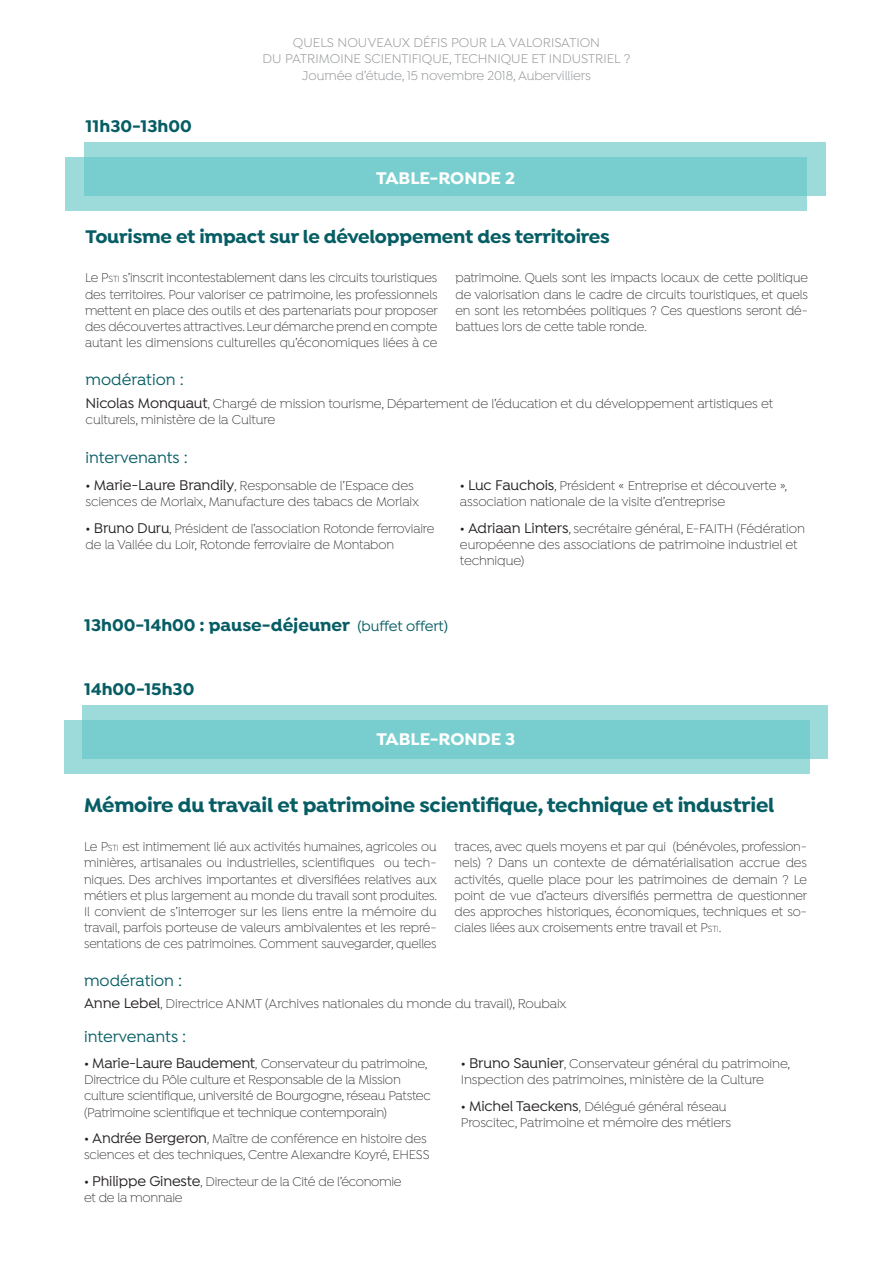
<style>
.page{position:relative;width:893px;height:1263px;background:#fff}
.page>*{position:absolute;margin:0;border:0;box-sizing:border-box;transform-origin:0 0}
.t1{font:700 21px "Isidora";letter-spacing:-.01em;color:#065d64}
.t2{font:700 19.5px "Isidora";letter-spacing:-.01em;color:#065d64}
.t3{font:700 18px "Isidora";color:#065d64}
.t4{font:700 18px "Isidora";color:#fff}
.t5{font:500 16.5px "Isidora";color:#065d64}
.t6{font:300 13.5px/16.2px "Isidora";letter-spacing:-.01em;color:#231f20;text-align:justify;scale:.96 1}
.t7{font:300 13.5px/16.2px "Isidora";letter-spacing:-.01em;color:#231f20}
.t8{font:13.5px/16.2px "Isidora";color:#939598;text-align:center}
.s1{font-style:inherit}
.s2{font-size:9.45px}
.s3{font-weight:500;font-size:15px}
.s4{font-weight:500}
</style>
<div class="page">
<div style="left:64px;top:720px;width:745px;height:54px;background:#9ddbdb"></div>
<svg style="left:83px;top:705px;width:745px;height:54px;background:#82d1d1"></svg>
<div style="left:65px;top:157px;width:742px;height:54px;background:#9ddbdb"></div>
<svg style="left:84px;top:142px;width:742px;height:54px;background:#82d1d1"></svg>
<h3 class="t3" style="left:86px;top:115px;width:108px">11h30-13h00</h3>
<p class="t8" style="left:262px;top:35px;width:369px">QUELS NOUVEAUX DÉFIS POUR LA VALORISATION<br>DU PATRIMOINE SCIENTIFIQUE, TECHNIQUE ET INDUSTRIEL ?<br>Journée d’étude, 15 novembre 2018, Aubervilliers</p>
<h3 class="t4" style="left:376px;top:167px;width:140px">TABLE-RONDE 2</h3>
<h2 class="t2" style="left:86px;top:225px;width:526px">Tourisme et impact sur le développement des territoires</h2>
<p class="t6" style="left:85px;top:271px;width:369px">Le <span class="s1">P</span><span class="s2">STI</span> s’inscrit incontestablement dans les circuits touristiques des territoires. Pour valoriser ce patrimoine, les professionnels mettent en place des outils et des partenariats pour proposer des découvertes attractives. Leur démarche prend en compte autant les dimensions culturelles qu’économiques liées à ce</p>
<p class="t6" style="left:455px;top:271px;width:369px">patrimoine. Quels sont les impacts locaux de cette politique de valorisation dans le cadre de circuits touristiques, et quels en sont les retombées politiques ? Ces questions seront dé&shy;battues lors de cette table ronde.</p>
<p class="t5" style="left:86px;top:371px;width:100px">modération :</p>
<p class="t7" style="left:86px;top:396px;width:689px"><span class="s3">Nicolas Monquaut</span>, Chargé de mission tourisme, Département de l’éducation et du développement artistiques et culturels, ministère de la Culture</p>
<p class="t5" style="left:86px;top:448px;width:104px">intervenants :</p>
<p class="t7" style="left:86px;top:479px;width:335px"><span class="s4">•</span> <span class="s3">Marie-Laure Brandily</span>, Responsable de l’Espace des sciences de Morlaix, Manufacture des tabacs de Morlaix</p>
<p class="t7" style="left:86px;top:521px;width:350px"><span class="s4">•</span> <span class="s3">Bruno Duru</span>, Président de l’association Rotonde ferroviaire de la Vallée du Loir, Rotonde ferroviaire de Montabon</p>
<p class="t7" style="left:460px;top:479px;width:329px"><span class="s4">•</span> <span class="s3">Luc Fauchois</span>, Président « Entreprise et découverte », association nationale de la visite d’entreprise</p>
<p class="t7" style="left:460px;top:521px;width:347px"><span class="s4">•</span> <span class="s3">Adriaan Linters</span>, secrétaire général, E-FAITH (Fédération européenne des associations de patrimoine industriel et technique)</p>
<h3 class="t3" style="left:84px;top:614px;width:365px">13h00-14h00 : pause-déjeuner <span class="s3">(buffet offert)</span></h3>
<h3 class="t3" style="left:84px;top:678px;width:112px">14h00-15h30</h3>
<h3 class="t4" style="left:376px;top:728px;width:141px">TABLE-RONDE 3</h3>
<h1 class="t1" style="left:84px;top:792px;width:692px">Mémoire du travail et patrimoine scientifique, technique et industriel</h1>
<p class="t6" style="left:84px;top:839px;width:369px">Le <span class="s1">P</span><span class="s2">STI</span> est intimement lié aux activités humaines, agricoles ou minières, artisanales ou industrielles, scientifiques ou tech&shy;niques. Des archives importantes et diversifiées relatives aux métiers et plus largement au monde du travail sont produites.<br>Il convient de s’interroger sur les liens entre la mémoire du travail, parfois porteuse de valeurs ambivalentes et les repré&shy;sentations de ces patrimoines. Comment sauvegarder, quelles</p>
<p class="t6" style="left:455px;top:839px;width:369px">traces, avec quels moyens et par qui (bénévoles, profession&shy;nels) ? Dans un contexte de dématérialisation accrue des activités, quelle place pour les patrimoines de demain ? Le point de vue d’acteurs diversifiés permettra de questionner des approches historiques, économiques, techniques et so&shy;ciales liées aux croisements entre travail et <span class="s1">P</span><span class="s2">STI</span>.</p>
<p class="t5" style="left:84px;top:971px;width:100px">modération :</p>
<p class="t7" style="left:84px;top:996px;width:484px"><span class="s3">Anne Lebel</span>, Directrice ANMT (Archives nationales du monde du travail), Roubaix</p>
<p class="t5" style="left:84px;top:1027px;width:104px">intervenants :</p>
<p class="t7" style="left:84px;top:1056px;width:348px"><span class="s4">•</span> <span class="s3">Marie-Laure Baudement</span>, Conservateur du patrimoine, Directrice du Pôle culture et Responsable de la Mission culture scientifique, université de Bourgogne, réseau Patstec (Patrimoine scientifique et technique contemporain)</p>
<p class="t7" style="left:84px;top:1131px;width:347px"><span class="s4">•</span> <span class="s3">Andrée Bergeron</span>, Maître de conférence en histoire des sciences et des techniques, Centre Alexandre Koyré, EHESS</p>
<p class="t7" style="left:84px;top:1174px;width:319px"><span class="s4">•</span> <span class="s3">Philippe Gineste</span>, Directeur de la Cité de l’économie et de la monnaie</p>
<p class="t7" style="left:461px;top:1056px;width:331px"><span class="s4">•</span> <span class="s3">Bruno Saunier</span>, Conservateur général du patrimoine,<br>Inspection des patrimoines, ministère de la Culture</p>
<p class="t7" style="left:461px;top:1099px;width:272px"><span class="s4">•</span> <span class="s3">Michel Taeckens</span>, Délégué général réseau<br>Proscitec, Patrimoine et mémoire des métiers</p>
</div>
